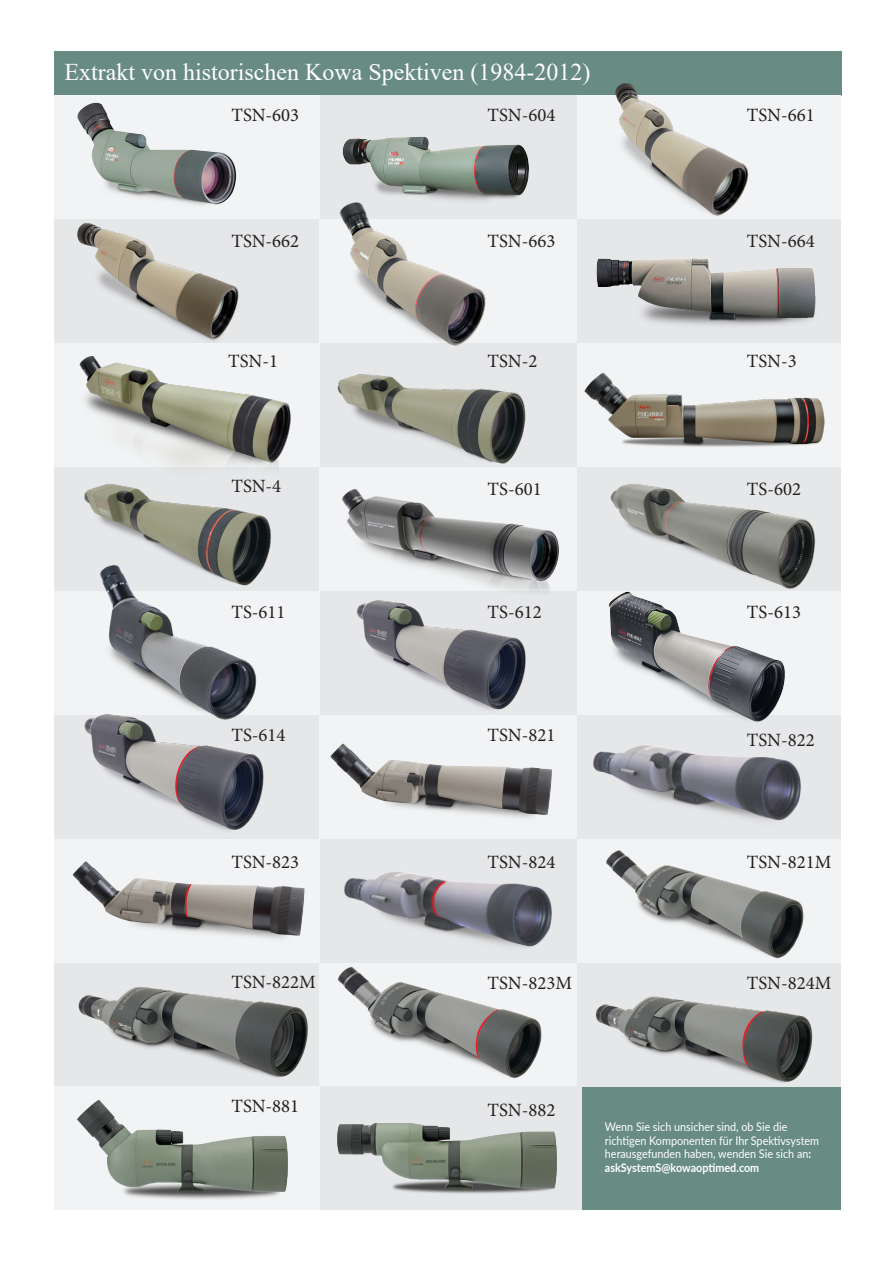
<style>
.page{position:relative;width:893px;height:1263px;background:#fff}
.page>*{position:absolute;margin:0;border:0;box-sizing:border-box;transform-origin:0 0}
.t1{font:24px "Times New Roman";color:#fff}
.t2{font:18.75px "Minion Pro";color:#231f20}
.t3{font:12px/13.5px "Lato";color:#fff;scale:.9 1}
.s1{font-weight:700}
</style>
<div class="page">
<div style="left:54px;top:51px;width:788px;height:44px;background:#688b84"></div>
<div style="left:577px;top:1086px;width:264px;height:124px;background:#688b84"></div>
<div style="left:318px;top:343px;width:263px;height:124px;background:#e6e7e9"></div>
<div style="left:577px;top:343px;width:264px;height:124px;background:#f2f3f4"></div>
<div style="left:54px;top:343px;width:265px;height:124px;background:#f2f3f4"></div>
<div style="left:54px;top:467px;width:265px;height:124px;background:#e6e7e9"></div>
<div style="left:319px;top:467px;width:264px;height:124px;background:#f2f3f4"></div>
<div style="left:577px;top:467px;width:264px;height:124px;background:#e6e7e9"></div>
<div style="left:318px;top:591px;width:263px;height:124px;background:#e6e7e9"></div>
<div style="left:577px;top:591px;width:264px;height:124px;background:#f2f3f4"></div>
<div style="left:54px;top:591px;width:265px;height:124px;background:#f2f3f4"></div>
<div style="left:54px;top:715px;width:265px;height:124px;background:#e6e7e9"></div>
<div style="left:319px;top:715px;width:264px;height:124px;background:#f2f3f4"></div>
<div style="left:577px;top:715px;width:264px;height:124px;background:#e6e7e9"></div>
<div style="left:318px;top:839px;width:263px;height:124px;background:#e6e7e9"></div>
<div style="left:577px;top:839px;width:264px;height:124px;background:#f2f3f4"></div>
<div style="left:54px;top:839px;width:265px;height:124px;background:#f2f3f4"></div>
<div style="left:54px;top:963px;width:265px;height:123px;background:#e6e7e9"></div>
<div style="left:577px;top:963px;width:264px;height:123px;background:#e6e7e9"></div>
<div style="left:318px;top:1086px;width:263px;height:124px;background:#e6e7e9"></div>
<div style="left:54px;top:1086px;width:265px;height:124px;background:#f2f3f4"></div>
<div style="left:318px;top:95px;width:263px;height:124px;background:#e6e7e9"></div>
<div style="left:577px;top:95px;width:264px;height:124px;background:#f2f3f4"></div>
<div style="left:54px;top:219px;width:265px;height:124px;background:#e6e7e9"></div>
<div style="left:319px;top:219px;width:264px;height:124px;background:#f2f3f4"></div>
<div style="left:577px;top:219px;width:264px;height:124px;background:#e6e7e9"></div>
<div style="left:54px;top:95px;width:265px;height:124px;background:#f2f3f4"></div>
<img style="left:77px;top:102px;width:159px;height:103px">
<img style="left:342px;top:136px;width:187px;height:63px">
<img style="left:77px;top:222px;width:162px;height:119px">
<img style="left:339px;top:199px;width:151px;height:146px">
<img style="left:596px;top:258px;width:220px;height:68px">
<img style="left:79px;top:356px;width:212px;height:99px">
<img style="left:337px;top:345px;width:189px;height:119px">
<img style="left:584px;top:372px;width:241px;height:75px">
<img style="left:84px;top:455px;width:196px;height:106px">
<img style="left:342px;top:489px;width:217px;height:103px">
<img style="left:610px;top:483px;width:205px;height:100px">
<img style="left:100px;top:561px;width:166px;height:138px">
<img style="left:345px;top:586px;width:200px;height:124px">
<img style="left:609px;top:581px;width:192px;height:141px">
<img style="left:84px;top:699px;width:180px;height:132px">
<img style="left:330px;top:743px;width:222px;height:75px">
<img style="left:593px;top:745px;width:208px;height:76px">
<img style="left:344px;top:872px;width:208px;height:75px">
<img style="left:73px;top:861px;width:232px;height:78px">
<img style="left:319px;top:947px;width:255px;height:140px">
<img style="left:606px;top:850px;width:198px;height:109px">
<img style="left:584px;top:996px;width:234px;height:91px">
<img style="left:78px;top:987px;width:230px;height:91px">
<img style="left:78px;top:1100px;width:210px;height:99px">
<img style="left:338px;top:1123px;width:218px;height:71px">
<img style="left:615px;top:83px;width:134px;height:133px">
<p class="t1" style="left:65px;top:55px;width:527px">Extrakt von historischen Kowa Spektiven (1984-2012)</p>
<p class="t2" style="left:231px;top:103px;width:69px">TSN-603</p>
<p class="t2" style="left:487px;top:103px;width:69px">TSN-604</p>
<p class="t2" style="left:747px;top:103px;width:69px">TSN-661</p>
<p class="t2" style="left:231px;top:229px;width:69px">TSN-662</p>
<p class="t2" style="left:487px;top:229px;width:69px">TSN-663</p>
<p class="t2" style="left:747px;top:228px;width:69px">TSN-664</p>
<p class="t2" style="left:228px;top:348px;width:51px">TSN-1</p>
<p class="t2" style="left:487px;top:348px;width:51px">TSN-2</p>
<p class="t2" style="left:747px;top:348px;width:51px">TSN-3</p>
<p class="t2" style="left:231px;top:473px;width:51px">TSN-4</p>
<p class="t2" style="left:487px;top:476px;width:56px">TS-601</p>
<p class="t2" style="left:747px;top:476px;width:56px">TS-602</p>
<p class="t2" style="left:231px;top:599px;width:56px">TS-611</p>
<p class="t2" style="left:487px;top:599px;width:56px">TS-612</p>
<p class="t2" style="left:747px;top:599px;width:56px">TS-613</p>
<p class="t2" style="left:231px;top:723px;width:56px">TS-614</p>
<p class="t2" style="left:487px;top:723px;width:69px">TSN-821</p>
<p class="t2" style="left:747px;top:727px;width:69px">TSN-822</p>
<p class="t2" style="left:231px;top:849px;width:69px">TSN-823</p>
<p class="t2" style="left:487px;top:849px;width:69px">TSN-824</p>
<p class="t2" style="left:747px;top:849px;width:86px">TSN-821M</p>
<p class="t2" style="left:231px;top:969px;width:86px">TSN-822M</p>
<p class="t2" style="left:487px;top:970px;width:86px">TSN-823M</p>
<p class="t2" style="left:747px;top:970px;width:86px">TSN-824M</p>
<p class="t2" style="left:231px;top:1094px;width:69px">TSN-881</p>
<p class="t2" style="left:487px;top:1097px;width:69px">TSN-882</p>
<p class="t3" style="left:605px;top:1119px;width:239px">Wenn Sie sich unsicher sind, ob Sie die richtigen Komponenten für Ihr Spektivsystem herausgefunden haben, wenden Sie sich an<span class="s1">: askSystemS@kowaoptimed.com</span></p>
</div>
